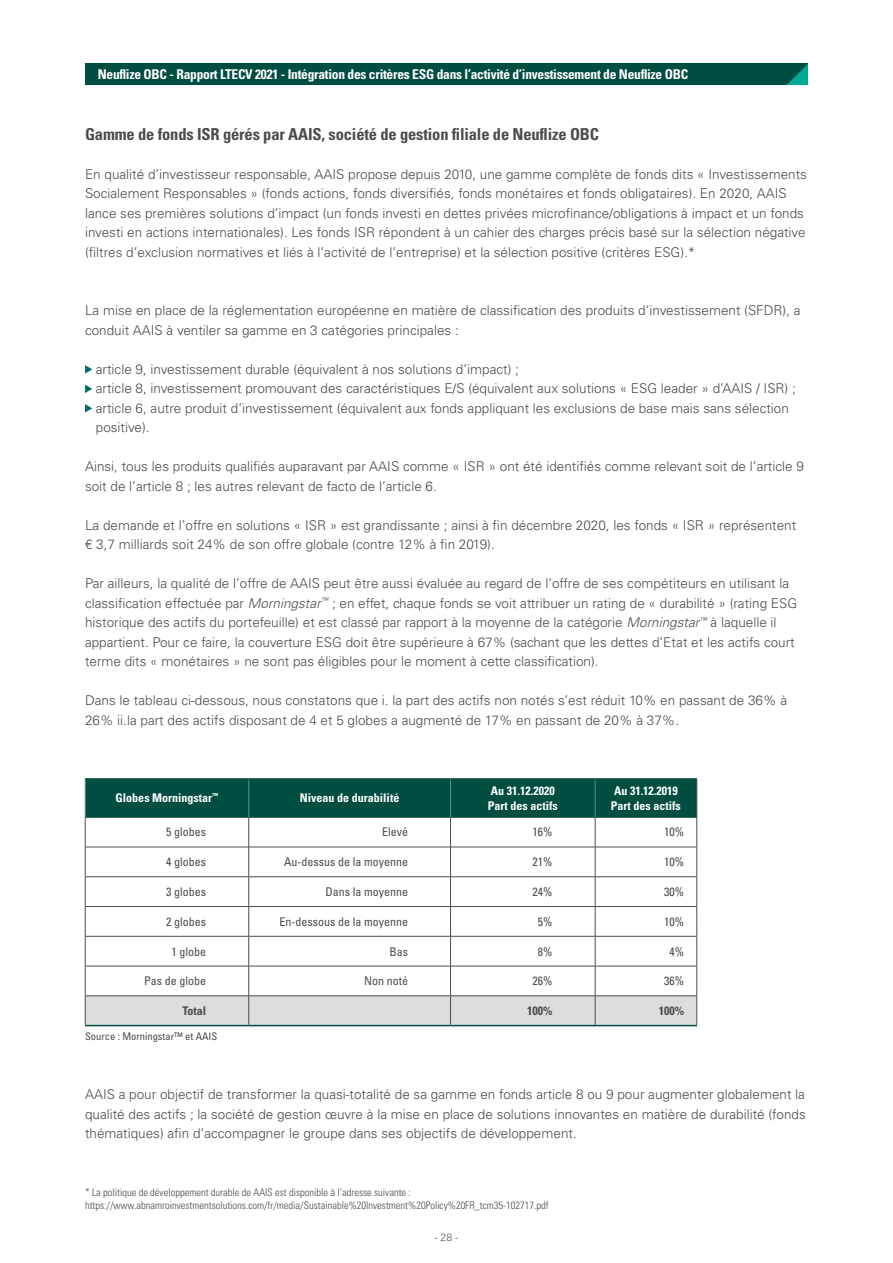
<style>
.page{position:relative;width:893px;height:1263px;background:#fff}
.page>*{position:absolute;margin:0;border:0;box-sizing:border-box;transform-origin:0 0}
.t1{font:700 condensed 16.5px "Univers LT Std";letter-spacing:-.01em;color:#4b4c4d}
.t2{font:300 13.5px/19.5px "Univers LT Std";color:#4b4c4d}
.t3{font:700 condensed 13.5px "Univers LT Std";letter-spacing:-.02em;color:#fff}
.t4{font:condensed 12px "Univers LT Std";color:#4b4c4d}
.t5{font:700 condensed 12px/15px "Univers LT Std";color:#fff}
.t6{font:700 condensed 12px "Univers LT Std";color:#4b4c4d}
.t7{font:300 condensed 10.5px/13.5px "Univers LT Std";color:#4b4c4d}
.t8{font:condensed 10.5px "Univers LT Std";color:#4b4c4d}
.t9{font:300 10.5px "Univers LT Std";color:#57585a}
.s1{font-style:italic}
</style>
<div class="page">
<div style="left:85px;top:64px;width:723px;height:21px;background:#004d41"></div>
<svg style="left:787px;top:64px;width:21px;height:21px"></svg>
<svg style="left:85px;top:365px;width:7px;height:9px"></svg>
<svg style="left:85px;top:385px;width:7px;height:8px"></svg>
<svg style="left:85px;top:404px;width:7px;height:9px"></svg>
<div style="left:86px;top:780px;width:611px;height:37px;background:#004d41"></div>
<hr style="left:697px;top:780px;width:1px;height:37px;background:#4b4c4d">
<hr style="left:85px;top:817px;width:1px;height:30px;background:#4b4c4d">
<hr style="left:248px;top:817px;width:1px;height:30px;background:#4b4c4d">
<hr style="left:450px;top:817px;width:1px;height:30px;background:#4b4c4d">
<hr style="left:595px;top:817px;width:1px;height:30px;background:#4b4c4d">
<hr style="left:697px;top:817px;width:1px;height:30px;background:#4b4c4d">
<hr style="left:85px;top:847px;width:164px;height:1px;background:#4b4c4d">
<hr style="left:249px;top:847px;width:202px;height:1px;background:#4b4c4d">
<hr style="left:451px;top:847px;width:144px;height:1px;background:#4b4c4d">
<hr style="left:595px;top:847px;width:102px;height:1px;background:#4b4c4d">
<hr style="left:85px;top:876px;width:164px;height:1px;background:#4b4c4d">
<hr style="left:249px;top:876px;width:202px;height:1px;background:#4b4c4d">
<hr style="left:451px;top:876px;width:144px;height:1px;background:#4b4c4d">
<hr style="left:595px;top:876px;width:102px;height:1px;background:#4b4c4d">
<hr style="left:85px;top:906px;width:164px;height:1px;background:#4b4c4d">
<svg style="left:85px;top:847px;width:1px;height:89px"></svg>
<hr style="left:249px;top:906px;width:202px;height:1px;background:#4b4c4d">
<svg style="left:248px;top:847px;width:1px;height:89px"></svg>
<hr style="left:451px;top:906px;width:144px;height:1px;background:#4b4c4d">
<svg style="left:450px;top:847px;width:1px;height:89px"></svg>
<hr style="left:595px;top:906px;width:102px;height:1px;background:#4b4c4d">
<svg style="left:595px;top:847px;width:1px;height:89px"></svg>
<svg style="left:697px;top:847px;width:1px;height:89px"></svg>
<hr style="left:85px;top:936px;width:164px;height:1px;background:#4b4c4d">
<hr style="left:85px;top:936px;width:1px;height:30px;background:#4b4c4d">
<hr style="left:249px;top:936px;width:202px;height:1px;background:#4b4c4d">
<hr style="left:248px;top:936px;width:1px;height:30px;background:#4b4c4d">
<hr style="left:451px;top:936px;width:144px;height:1px;background:#4b4c4d">
<hr style="left:450px;top:936px;width:1px;height:30px;background:#4b4c4d">
<hr style="left:595px;top:936px;width:102px;height:1px;background:#4b4c4d">
<hr style="left:595px;top:936px;width:1px;height:30px;background:#4b4c4d">
<hr style="left:697px;top:936px;width:1px;height:30px;background:#4b4c4d">
<hr style="left:85px;top:966px;width:164px;height:1px;background:#4b4c4d">
<hr style="left:85px;top:966px;width:1px;height:30px;background:#4b4c4d">
<hr style="left:249px;top:966px;width:202px;height:1px;background:#4b4c4d">
<hr style="left:248px;top:966px;width:1px;height:30px;background:#4b4c4d">
<hr style="left:451px;top:966px;width:144px;height:1px;background:#4b4c4d">
<hr style="left:450px;top:966px;width:1px;height:30px;background:#4b4c4d">
<hr style="left:595px;top:966px;width:102px;height:1px;background:#4b4c4d">
<hr style="left:595px;top:966px;width:1px;height:30px;background:#4b4c4d">
<hr style="left:697px;top:966px;width:1px;height:30px;background:#4b4c4d">
<hr style="left:85px;top:995px;width:164px;height:1px;background:#4b4c4d">
<hr style="left:249px;top:995px;width:202px;height:1px;background:#4b4c4d">
<hr style="left:451px;top:995px;width:144px;height:1px;background:#4b4c4d">
<hr style="left:595px;top:995px;width:102px;height:1px;background:#4b4c4d">
<svg style="left:85px;top:996px;width:613px;height:29px;background:#d9d9dc"></svg>
<hr style="left:85px;top:817px;width:164px;height:1px;background:#004d41">
<hr style="left:249px;top:817px;width:202px;height:1px;background:#004d41">
<hr style="left:451px;top:817px;width:144px;height:1px;background:#004d41">
<hr style="left:595px;top:817px;width:102px;height:1px;background:#004d41">
<hr style="left:85px;top:1025px;width:164px;height:1px;background:#004d41">
<hr style="left:249px;top:1025px;width:202px;height:1px;background:#004d41">
<hr style="left:451px;top:1025px;width:144px;height:1px;background:#004d41">
<hr style="left:595px;top:1025px;width:102px;height:1px;background:#004d41">
<hr style="left:85px;top:778px;width:164px;height:2px;background:#004d41">
<hr style="left:249px;top:778px;width:202px;height:2px;background:#004d41">
<hr style="left:451px;top:778px;width:144px;height:2px;background:#004d41">
<hr style="left:595px;top:778px;width:102px;height:2px;background:#004d41">
<hr style="left:85px;top:780px;width:1px;height:37px;background:#55938d">
<hr style="left:248px;top:780px;width:1px;height:37px;background:#55938d">
<hr style="left:450px;top:780px;width:1px;height:37px;background:#55938d">
<hr style="left:595px;top:780px;width:1px;height:37px;background:#55938d">
<p class="t3" style="left:98px;top:66px;width:592px">Neuflize OBC - Rapport LTECV 2021 - Intégration des critères ESG dans l’activité d’investissement de Neuflize OBC</p>
<p class="t1" style="left:85px;top:124px;width:515px">Gamme de fonds ISR gérés par AAIS, société de gestion filiale de Neuflize OBC</p>
<p class="t2" style="left:85px;top:164px;width:723px">En qualité d’investisseur responsable, AAIS propose depuis 2010, une gamme complète de fonds dits « Investissements Socialement Responsables » (fonds actions, fonds diversifiés, fonds monétaires et fonds obligataires). En 2020, AAIS lance ses premières solutions d’impact (un fonds investi en dettes privées microfinance/obligations à impact et un fonds investi en actions internationales). Les fonds ISR répondent à un cahier des charges précis basé sur la sélection négative (filtres d’exclusion normatives et liés à l’activité de l’entreprise) et la sélection positive (critères ESG).*</p>
<p class="t2" style="left:85px;top:300px;width:717px">La mise en place de la réglementation européenne en matière de classification des produits d’investissement (SFDR), a conduit AAIS à ventiler sa gamme en 3 catégories principales :</p>
<p class="t2" style="left:96px;top:359px;width:701px">article 9, investissement durable (équivalent à nos solutions d’impact) ;<br>article 8, investissement promouvant des caractéristiques E/S (équivalent aux solutions « ESG leader » d’AAIS / ISR) ; article 6, autre produit d’investissement (équivalent aux fonds appliquant les exclusions de base mais sans sélection positive).</p>
<p class="t2" style="left:85px;top:456px;width:720px">Ainsi, tous les produits qualifiés auparavant par AAIS comme « ISR » ont été identifiés comme relevant soit de l’article 9 soit de l’article 8 ; les autres relevant de facto de l’article 6.</p>
<p class="t2" style="left:85px;top:515px;width:713px">La demande et l’offre en solutions « ISR » est grandissante ; ainsi à fin décembre 2020, les fonds « ISR » représentent € 3,7 milliards soit 24% de son offre globale (contre 12% à fin 2019).</p>
<p class="t2" style="left:85px;top:573px;width:714px">Par ailleurs, la qualité de l’offre de AAIS peut être aussi évaluée au regard de l’offre de ses compétiteurs en utilisant la classification effectuée par <span class="s1">Morningstar</span><sup>™</sup> ; en effet, chaque fonds se voit attribuer un rating de « durabilité » (rating ESG historique des actifs du portefeuille) et est classé par rapport à la moyenne de la catégorie <span class="s1">Morningstar</span><sup>™</sup> à laquelle il appartient. Pour ce faire, la couverture ESG doit être supérieure à 67% (sachant que les dettes d’Etat et les actifs court terme dits « monétaires » ne sont pas éligibles pour le moment à cette classification).</p>
<p class="t2" style="left:85px;top:690px;width:703px">Dans le tableau ci-dessous, nous constatons que i. la part des actifs non notés s’est réduit 10% en passant de 36% à<br>26% ii.la part des actifs disposant de 4 et 5 globes a augmenté de 17% en passant de 20% à 37%.</p>
<p class="t5" style="left:116px;top:791px;width:104px">Globes Morningstar<sup>™</sup></p>
<p class="t5" style="left:300px;top:791px;width:101px">Niveau de durabilité</p>
<p class="t5" style="left:488px;top:783px;width:71px">Au 31.12.2020<br>Part des actifs</p>
<p class="t5" style="left:611px;top:783px;width:71px">Au 31.12.2019<br>Part des actifs</p>
<p class="t4" style="left:166px;top:824px;width:41px">5 globes</p>
<p class="t4" style="left:382px;top:824px;width:27px">Elevé</p>
<p class="t4" style="left:533px;top:824px;width:21px">16%</p>
<p class="t4" style="left:664px;top:824px;width:21px">10%</p>
<p class="t4" style="left:166px;top:854px;width:41px">4 globes</p>
<p class="t4" style="left:284px;top:854px;width:125px">Au-dessus de la moyenne</p>
<p class="t4" style="left:533px;top:854px;width:21px">21%</p>
<p class="t4" style="left:664px;top:854px;width:21px">10%</p>
<p class="t4" style="left:166px;top:884px;width:41px">3 globes</p>
<p class="t4" style="left:325px;top:884px;width:84px">Dans la moyenne</p>
<p class="t4" style="left:533px;top:884px;width:21px">24%</p>
<p class="t4" style="left:664px;top:884px;width:21px">30%</p>
<p class="t4" style="left:166px;top:914px;width:41px">2 globes</p>
<p class="t4" style="left:279px;top:914px;width:130px">En-dessous de la moyenne</p>
<p class="t4" style="left:538px;top:914px;width:16px">5%</p>
<p class="t4" style="left:664px;top:914px;width:21px">10%</p>
<p class="t4" style="left:172px;top:944px;width:36px">1 globe</p>
<p class="t4" style="left:389px;top:944px;width:20px">Bas</p>
<p class="t4" style="left:538px;top:944px;width:16px">8%</p>
<p class="t4" style="left:669px;top:944px;width:16px">4%</p>
<p class="t4" style="left:144px;top:973px;width:63px">Pas de globe</p>
<p class="t4" style="left:364px;top:973px;width:46px">Non noté</p>
<p class="t4" style="left:533px;top:973px;width:21px">26%</p>
<p class="t4" style="left:664px;top:973px;width:21px">36%</p>
<p class="t6" style="left:182px;top:1003px;width:25px">Total</p>
<p class="t6" style="left:527px;top:1003px;width:27px">100%</p>
<p class="t6" style="left:659px;top:1003px;width:27px">100%</p>
<p class="t8" style="left:85px;top:1029px;width:134px">Source : Morningstar™ et AAIS</p>
<p class="t2" style="left:85px;top:1085px;width:722px;text-align:justify">AAIS a pour objectif de transformer la quasi-totalité de sa gamme en fonds article 8 ou 9 pour augmenter globalement la qualité des actifs ; la société de gestion œuvre à la mise en place de solutions innovantes en matière de durabilité (fonds thématiques) afin d’accompagner le groupe dans ses objectifs de développement.</p>
<p class="t7" style="left:85px;top:1185px;width:465px">* La politique de développement durable de AAIS est disponible à l’adresse suivante : https://www.abnamroinvestmentsolutions.com/fr/media/Sustainable%20Investment%20Policy%20FR_tcm35-102717.pdf</p>
<p class="t9" style="left:435px;top:1231px;width:25px">- 28 -</p>
</div>
